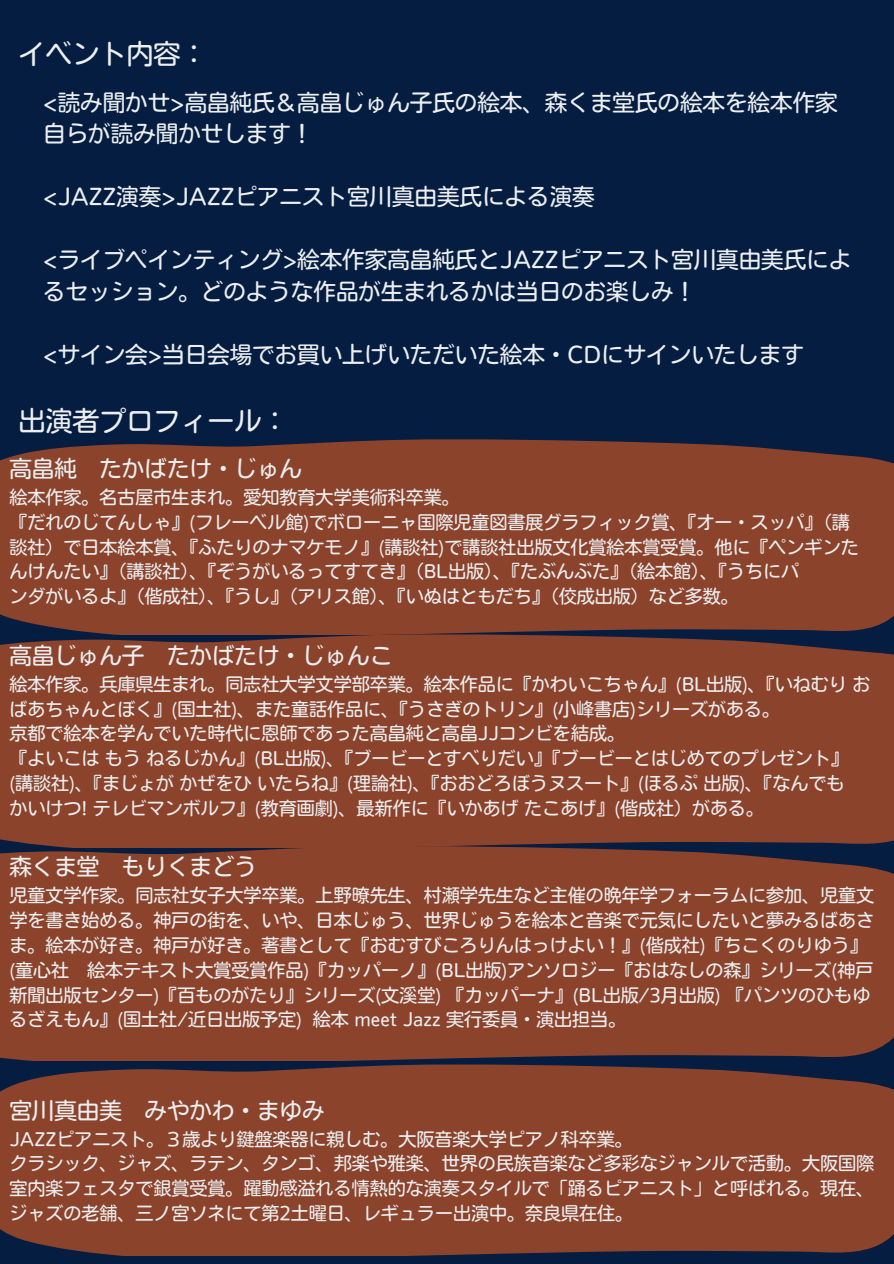
<style>
.page{position:relative;width:894px;height:1264px;background:#fff}
.page>*{position:absolute;margin:0;border:0;box-sizing:border-box;transform-origin:0 0}
.t1{font:27px "Nud Motoya Maru Std W3";color:#eceef0}
.t2{font:22.5px/31.5px "Nud Motoya Maru Std W3";color:#eceef0}
.t3{font:18px/24.8px "Nud Motoya Maru Std W3";color:#eceef0}
</style>
<div class="page">
<div style="left:0;top:0;width:893px;height:1263px;background:#041d40"></div>
<div style="left:0;top:439px;width:893px;height:194px;background:#8c432c"></div>
<div style="left:0;top:633px;width:893px;height:211px;background:#8c432c"></div>
<div style="left:0;top:844px;width:893px;height:216px;background:#8c432c"></div>
<div style="left:0;top:1064px;width:893px;height:191px;background:#8c432c"></div>
<p class="t1" style="left:18px;top:40px;width:190px">イベント内容：</p>
<h4 class="t2" style="left:43px;top:86px;width:795px">&lt;読み聞かせ&gt;高畠純氏＆高畠じゅん子氏の絵本、森くま堂氏の絵本を絵本作家自らが読み聞かせします！</h4>
<h4 class="t2" style="left:43px;top:181px;width:552px">&lt;JAZZ演奏&gt;JAZZピアニスト宮川真由美氏による演奏</h4>
<p class="t2" style="left:43px;top:244px;width:809px">&lt;ライブペインティング&gt;絵本作家高畠純氏とJAZZピアニスト宮川真由美氏によるセッション。どのような作品が生まれるかは当日のお楽しみ！</p>
<p class="t2" style="left:43px;top:338px;width:762px">&lt;サイン会&gt;当日会場でお買い上げいただいた絵本・CDにサインいたします</p>
<h4 class="t1" style="left:18px;top:407px;width:271px">出演者プロフィール：</h4>
<h1 class="t2" style="left:9px;top:452px;width:294px">高畠純 たかばたけ・じゅん</h1>
<h1 class="t3" style="left:9px;top:485px;width:850px">絵本作家。名古屋市生まれ。愛知教育大学美術科卒業。<br>『だれのじてんしゃ』(フレーベル館)でボローニャ国際児童図書展グラフィック賞、『オー・スッパ』（講談社）で日本絵本賞、『ふたりのナマケモノ』(講談社)で講談社出版文化賞絵本賞受賞。他に『ペンギンたんけんたい』（講談社）、『ぞうがいるってすてき』（BL出版）、『たぶんぶた』（絵本館）、『うちにパ<br>ンダがいるよ』（偕成社）、『うし』（アリス館）、『いぬはともだち』（佼成出版）など多数。</h1>
<h3 class="t2" style="left:9px;top:639px;width:384px">高畠じゅん子 たかばたけ・じゅんこ</h3>
<h3 class="t3" style="left:9px;top:671px;width:862px">絵本作家。兵庫県生まれ。同志社大学文学部卒業。絵本作品に『かわいこちゃん』(BL出版)、『いねむりおばあちゃんとぼく』(国土社)、また童話作品に、『うさぎのトリン』(小峰書店)シリーズがある。<br>京都で絵本を学んでいた時代に恩師であった高畠純と高畠JJコンビを結成。<br>『よいこはもうねるじかん』(BL出版)、『ブービーとすべりだい』『ブービーとはじめてのプレゼント』<br>(講談社)、『まじょがかぜをひいたらね』(理論社)、『おおどろぼうヌスート』(ほるぷ出版)、『なんでも<br>かいけつ! テレビマンボルフ』(教育画劇)、最新作に『いかあげたこあげ』(偕成社）がある。</h3>
<h2 class="t2" style="left:9px;top:851px;width:249px">森くま堂 もりくまどう</h2>
<h2 class="t3" style="left:9px;top:883px;width:866px">児童文学作家。同志社女子大学卒業。上野暸先生、村瀬学先生など主催の晩年学フォーラムに参加、児童文学を書き始める。神戸の街を、いや、日本じゅう、世界じゅうを絵本と音楽で元気にしたいと夢みるばあさま。絵本が好き。神戸が好き。著書として『おむすびころりんはっけよい！』(偕成社)『ちこくのりゆう』(童心社 絵本テキスト大賞受賞作品)『カッパーノ』(BL出版)アンソロジー『おはなしの森』シリーズ(神戸新聞出版センター)『百ものがたり』シリーズ(文溪堂) 『カッパーナ』(BL出版/3月出版) 『パンツのひもゆるざえもん』(国土社/近日出版予定) 絵本 meet Jazz 実行委員・演出担当。</h2>
<p class="t2" style="left:9px;top:1094px;width:316px">宮川真由美 みやかわ・まゆみ</p>
<p class="t3" style="left:9px;top:1126px;width:624px">JAZZピアニスト。３歳より鍵盤楽器に親しむ。大阪音楽大学ピアノ科卒業。</p>
<h1 class="t3" style="left:9px;top:1151px;width:866px;text-align:justify">クラシック、ジャズ、ラテン、タンゴ、邦楽や雅楽、世界の民族音楽など多彩なジャンルで活動。大阪国際室内楽フェスタで銀賞受賞。躍動感溢れる情熱的な演奏スタイルで「踊るピアニスト」と呼ばれる。現在、ジャズの老舗、三ノ宮ソネにて第2土曜日、レギュラー出演中。奈良県在住。</h1>
</div>
